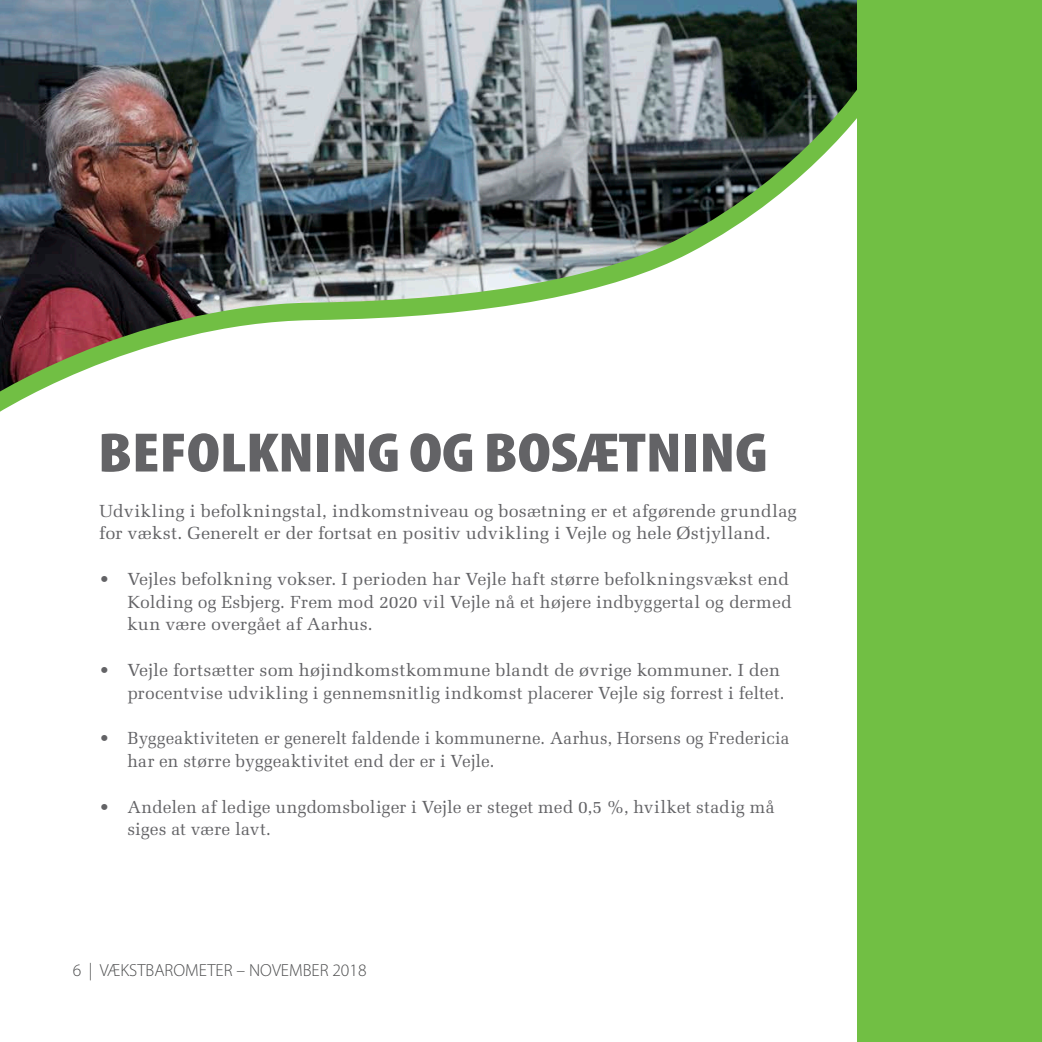
<style>
.page{position:relative;width:1042px;height:1042px;background:#fff}
.page>*{position:absolute;margin:0;border:0;box-sizing:border-box;transform-origin:0 0}
.Overskrift_til_nye_a{font:900 condensed 56px "Myriad Pro";letter-spacing:-.005em;color:#636366;scale:1.2 1}
.Brødtekst_-_uden_ind{font:17.5px/22.8px "Melior LT Std";letter-spacing:.01em;color:#636366}
.t1{font:300 17.5px "Myriad Pro";color:#4b4c4d}
</style>
<div class="page">
<img style="left:0;top:0;width:857px;height:412px">
<div style="left:857px;top:0;width:185px;height:1042px;background:#71bf44"></div>
<p class="Overskrift_til_nye_a" style="left:98px;top:417px;width:560px">BEFOLKNING OG BOSÆTNING</p>
<p class="Brødtekst_-_uden_ind" style="left:99px;top:499px;width:699px">Udvikling i befolkningstal, indkomstniveau og bosætning er et afgørende grundlag for vækst. Generelt er der fortsat en positiv udvikling i Vejle og hele Østjylland.</p>
<p class="Brødtekst_-_uden_ind" style="left:127px;top:568px;width:666px;text-indent:-28px">• Vejles befolkning vokser. I perioden har Vejle haft større befolkningsvækst end<br>Kolding og Esbjerg. Frem mod 2020 vil Vejle nå et højere indbyggertal og dermed kun være overgået af Aarhus.</p>
<p class="Brødtekst_-_uden_ind" style="left:99px;top:659px;width:687px;text-align:right">• Vejle fortsætter som højindkomstkommune blandt de øvrige kommuner. I den procentvise udvikling i gennemsnitlig indkomst placerer Vejle sig forrest i feltet.</p>
<p class="Brødtekst_-_uden_ind" style="left:127px;top:727px;width:663px;text-indent:-28px">• Byggeaktiviteten er generelt faldende i kommunerne. Aarhus, Horsens og Fredericia har en større byggeaktivitet end der er i Vejle.</p>
<p class="Brødtekst_-_uden_ind" style="left:127px;top:795px;width:648px;text-indent:-28px">• Andelen af ledige ungdomsboliger i Vejle er steget med 0,5 %, hvilket stadig må siges at være lavt.</p>
<p class="t1" style="left:73px;top:959px;width:295px">6 | VÆKSTBAROMETER – NOVEMBER 2018</p>
</div>
